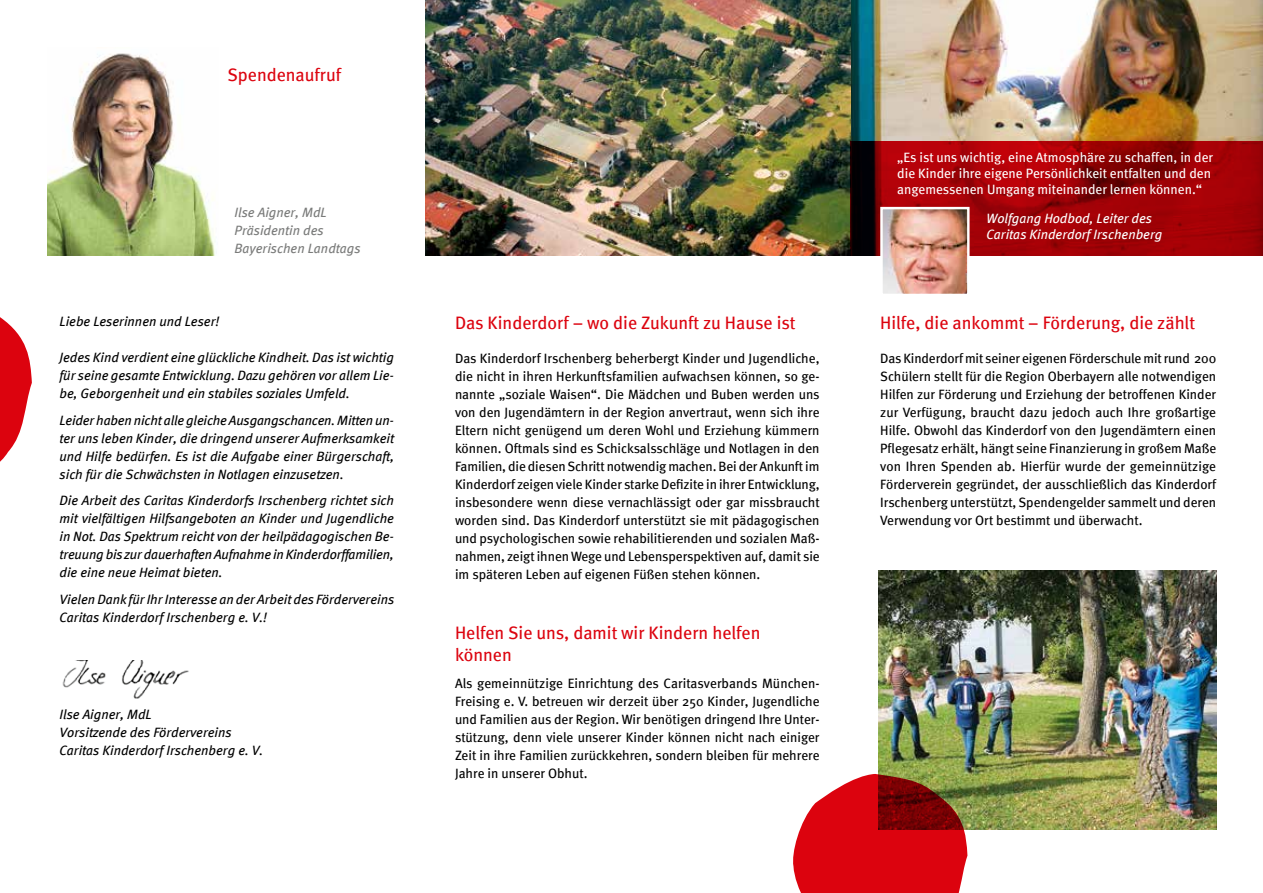
<style>
.page{position:relative;width:1263px;height:893px;background:#fff}
.page>*{position:absolute;margin:0;border:0;box-sizing:border-box;transform-origin:0 0}
.t1{font:18px/21.6px "Meta";color:#dc030e}
.t2{font:13.5px/18px "Meta";color:#000;text-align:justify}
.t3{font:italic 13.5px/18px "Meta";color:#000;text-align:justify}
.t4{font:13.5px/16.2px "Meta";color:#fff}
.t5{font:italic 13.5px/16.5px "Meta";color:#fff}
.t6{font:italic 13.5px/18px "Meta";color:#7a7b7a}
</style>
<div class="page">
<img style="left:850px;top:0;width:413px;height:141px">
<img style="left:878px;top:570px;width:338px;height:259px">
<img style="left:425px;top:0;width:425px;height:255px">
<img style="left:62px;top:660px;width:127px;height:38px">
<svg style="left:850px;top:141px;width:413px;height:114px;background:#960106"></svg>
<img style="left:883px;top:210px;width:83px;height:83px">
<div style="left:880px;top:207px;width:89px;height:89px;border:2px solid #fff"></div>
<svg style="left:793px;top:774px;width:174px;height:119px;background:#c72628"></svg>
<svg style="left:0;top:317px;width:32px;height:145px"></svg>
<img style="left:47px;top:53px;width:168px;height:202px">
<h1 class="t1" style="left:227px;top:63px;width:115px">Spendenaufruf</h1>
<p class="t6" style="left:235px;top:203px;width:128px">Ilse Aigner, MdL<br>Präsidentin des<br>Bayerischen Landtags</p>
<p class="t3" style="left:60px;top:312px;width:161px">Liebe Leserinnen und Leser!</p>
<p class="t3" style="left:60px;top:348px;width:336px">Jedes Kind verdient eine glückliche Kindheit. Das ist wichtig für seine gesamte Entwicklung. Dazu gehören vor allem Lie&shy;be, Geborgenheit und ein stabiles soziales Umfeld.</p>
<p class="t3" style="left:60px;top:411px;width:336px">Leider haben nicht alle gleiche Ausgangschancen. Mitten un&shy;ter uns leben Kinder, die dringend unserer Aufmerksamkeit und Hilfe bedürfen. Es ist die Aufgabe einer Bürgerschaft, sich für die Schwächsten in Notlagen einzusetzen.</p>
<p class="t3" style="left:60px;top:491px;width:336px">Die Arbeit des Caritas Kinderdorfs Irschenberg richtet sich mit vielfältigen Hilfsangeboten an Kinder und Jugendliche in Not. Das Spektrum reicht von der heilpädagogischen Be&shy;treuung bis zur dauerhaften Aufnahme in Kinderdorffamilien, die eine neue Heimat bieten.</p>
<p class="t3" style="left:60px;top:590px;width:336px">Vielen Dank für Ihr Interesse an der Arbeit des Fördervereins<br>Caritas Kinderdorf Irschenberg e. V.!</p>
<p class="t3" style="left:60px;top:705px;width:205px;text-align:left">Ilse Aigner, MdL<br>Vorsitzende des Fördervereins<br>Caritas Kinderdorf Irschenberg e. V.</p>
<h1 class="t1" style="left:455px;top:312px;width:342px">Das Kinderdorf – wo die Zukunft zu Hause ist</h1>
<p class="t2" style="left:455px;top:349px;width:366px">Das Kinderdorf Irschenberg beherbergt Kinder und Jugendliche, die nicht in ihren Herkunftsfamilien aufwachsen können, so ge&shy;nannte „soziale Waisen“. Die Mädchen und Buben werden uns von den Jugendämtern in der Region anvertraut, wenn sich ihre Eltern nicht genügend um deren Wohl und Erziehung kümmern können. Oftmals sind es Schicksalsschläge und Notlagen in den Familien, die diesen Schritt notwendig machen. Bei der Ankunft im Kinderdorf zeigen viele Kinder starke Defizite in ihrer Entwicklung, insbesondere wenn diese vernachlässigt oder gar missbraucht worden sind. Das Kinderdorf unterstützt sie mit pädagogischen und psychologischen sowie rehabilitierenden und sozialen Maß&shy;nahmen, zeigt ihnen Wege und Lebensperspektiven auf, damit sie im späteren Leben auf eigenen Füßen stehen können.</p>
<h1 class="t1" style="left:455px;top:622px;width:307px">Helfen Sie uns, damit wir Kindern helfen können</h1>
<p class="t2" style="left:455px;top:674px;width:366px">Als gemeinnützige Einrichtung des Caritasverbands München-Freising e. V. betreuen wir derzeit über 250 Kinder, Jugendliche und Familien aus der Region. Wir benötigen dringend Ihre Unter&shy;stützung, denn viele unserer Kinder können nicht nach einiger Zeit in ihre Familien zurückkehren, sondern bleiben für mehrere Jahre in unserer Obhut.</p>
<p class="t4" style="left:897px;top:149px;width:317px">„Es ist uns wichtig, eine Atmosphäre zu schaffen, in der die Kinder ihre eigene Persönlichkeit entfalten und den angemessenen Umgang miteinander lernen können.“</p>
<p class="t5" style="left:986px;top:210px;width:177px">Wolfgang Hodbod, Leiter des<br>Caritas Kinderdorf Irschenberg</p>
<h1 class="t1" style="left:880px;top:312px;width:316px">Hilfe, die ankommt – Förderung, die zählt</h1>
<p class="t2" style="left:880px;top:349px;width:338px">Das Kinderdorf mit seiner eigenen Förderschule mit rund 200<br>Schülern stellt für die Region Oberbayern alle notwendigen Hilfen zur Förderung und Erziehung der betroffenen Kinder zur Verfügung, braucht dazu jedoch auch Ihre großartige Hilfe. Obwohl das Kinderdorf von den Jugendämtern einen Pflegesatz erhält, hängt seine Finanzierung in großem Maße von Ihren Spenden ab. Hierfür wurde der gemeinnützige Förderverein gegründet, der ausschließlich das Kinderdorf Irschenberg unterstützt, Spendengelder sammelt und deren Verwendung vor Ort bestimmt und überwacht.</p>
</div>
